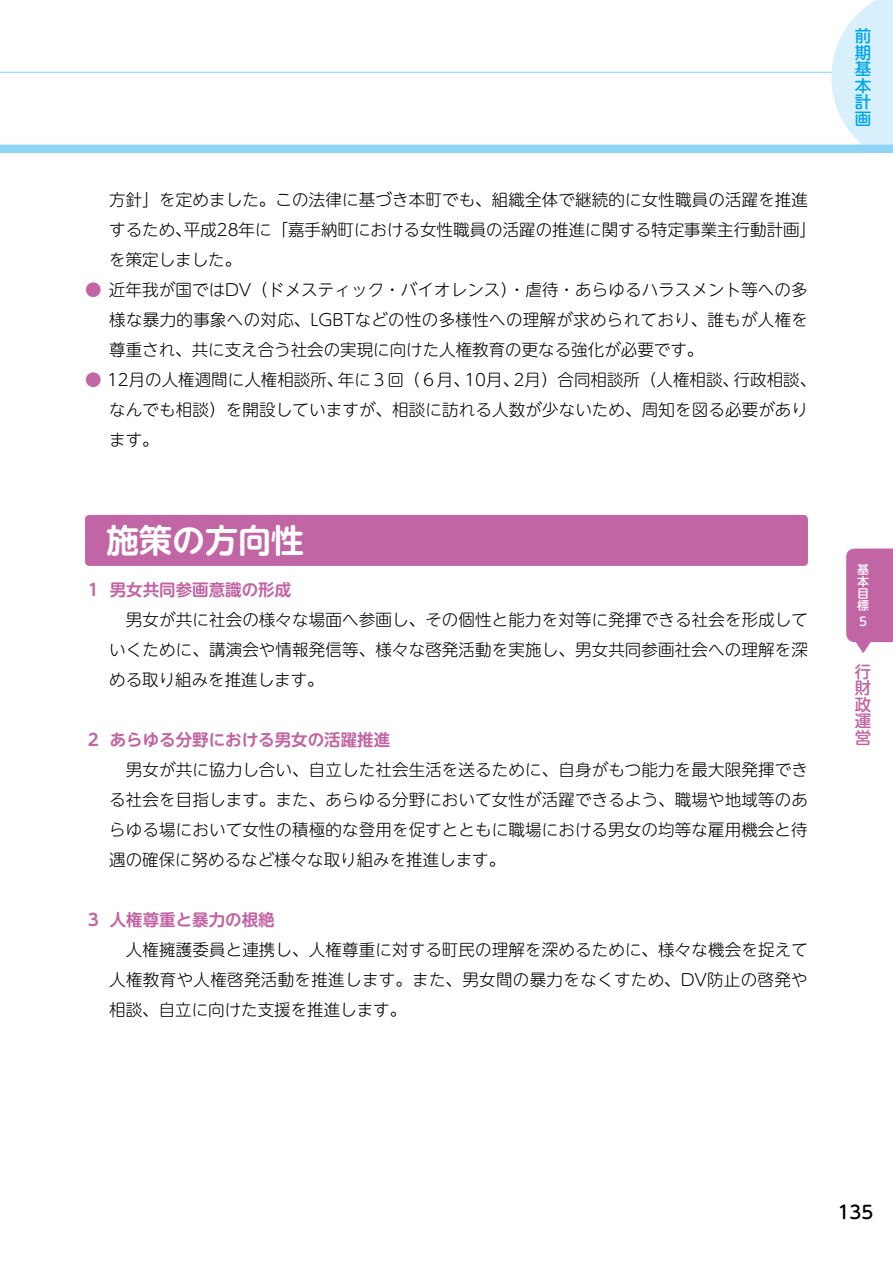
<style>
.page{position:relative;width:893px;height:1263px;background:#fff}
.page>*{position:absolute;margin:0;border:0;box-sizing:border-box;transform-origin:0 0}
.t1{font:700 33px "UD Shin M Go Pro De";color:#fff}
.t2{font:500 18px "UD Shin M Go Pro";color:#000}
.t3{font:300 16.5px/30px "UD Shin M Go Pro";color:#000;text-align:justify}
.t4{font:700 16.5px "UD Shin M Go Pro De";color:#c265a4}
.t5{font:500 16.5px/16.5px "UD Shin M Go Pro";color:#00a7ea;text-align:justify}
.t6{font:500 16.5px/16.5px "UD Shin M Go Pro";color:#c265a4;text-align:justify}
.t7{font:500 12px/12px "UD Shin M Go Pro";color:#fff;text-align:justify}
.s1{color:#c265a4}
</style>
<div class="page">
<hr style="left:0;top:72px;width:893px;height:1px;background:#8fd3f5">
<svg style="left:831px;top:0;width:62px;height:145px"></svg>
<div style="left:0;top:145px;width:893px;height:8px;background:#8fd3f5"></div>
<svg style="left:846px;top:549px;width:47px;height:104px;background:#c773ac"></svg>
<div style="left:85px;top:515px;width:723px;height:51px;background:#c265a4;border-radius:4px"></div>
<p class="t3" style="left:109px;top:184px;width:708px;text-align:left">方針」を定めました。この法律に基づき本町でも、組織全体で継続的に女性職員の活躍を推進するため、平成28年に「嘉手納町における女性職員の活躍の推進に関する特定事業主行動計画」を策定しました。</p>
<p class="t3" style="left:109px;top:274px;width:700px;text-indent:-24px"><span class="s1">●</span> 近年我が国ではDV（ドメスティック・バイオレンス）・虐待・あらゆるハラスメント等への多様な暴力的事象への対応、LGBTなどの性の多様性への理解が求められており、誰もが人権を尊重され、共に支え合う社会の実現に向けた人権教育の更なる強化が必要です。</p>
<p class="t3" style="left:109px;top:364px;width:708px;text-align:left;text-indent:-24px"><span class="s1">●</span> 12月の人権週間に人権相談所、年に３回（６月、10月、2月）合同相談所（人権相談、行政相談、なんでも相談）を開設していますが、相談に訪れる人数が少ないため、周知を図る必要があります。</p>
<h1 class="t1" style="left:106px;top:513px;width:200px">施策の方向性</h1>
<p class="t4" style="left:85px;top:576px;width:208px">１ 男女共同参画意識の形成</p>
<p class="t3" style="left:109px;top:604px;width:700px;text-indent:16px">男女が共に社会の様々な場面へ参画し、その個性と能力を対等に発揮できる社会を形成していくために、講演会や情報発信等、様々な啓発活動を実施し、男女共同参画社会への理解を深める取り組みを推進します。</p>
<p class="t4" style="left:85px;top:726px;width:307px">２ あらゆる分野における男女の活躍推進</p>
<p class="t3" style="left:109px;top:754px;width:700px;text-indent:16px">男女が共に協力し合い、自立した社会生活を送るために、自身がもつ能力を最大限発揮できる社会を目指します。また、あらゆる分野において女性が活躍できるよう、職場や地域等のあらゆる場において女性の積極的な登用を促すとともに職場における男女の均等な雇用機会と待遇の確保に努めるなど様々な取り組みを推進します。</p>
<p class="t4" style="left:85px;top:906px;width:191px">３ 人権尊重と暴力の根絶</p>
<p class="t3" style="left:109px;top:934px;width:700px;text-indent:16px">人権擁護委員と連携し、人権尊重に対する町民の理解を深めるために、様々な機会を捉えて人権教育や人権啓発活動を推進します。また、男女間の暴力をなくすため、DV防止の啓発や相談、自立に向けた支援を推進します。</p>
<p class="t5" style="left:855px;top:27px;width:18px">前期基本計画</p>
<p class="t7" style="left:857px;top:563px;width:13px">基本目標</p>
<p class="t7" style="left:857px;top:615px;width:11px">５</p>
<p class="t6" style="left:855px;top:662px;width:18px">行財政運営</p>
<p class="t2" style="left:838px;top:1198px;width:37px">135</p>
</div>
